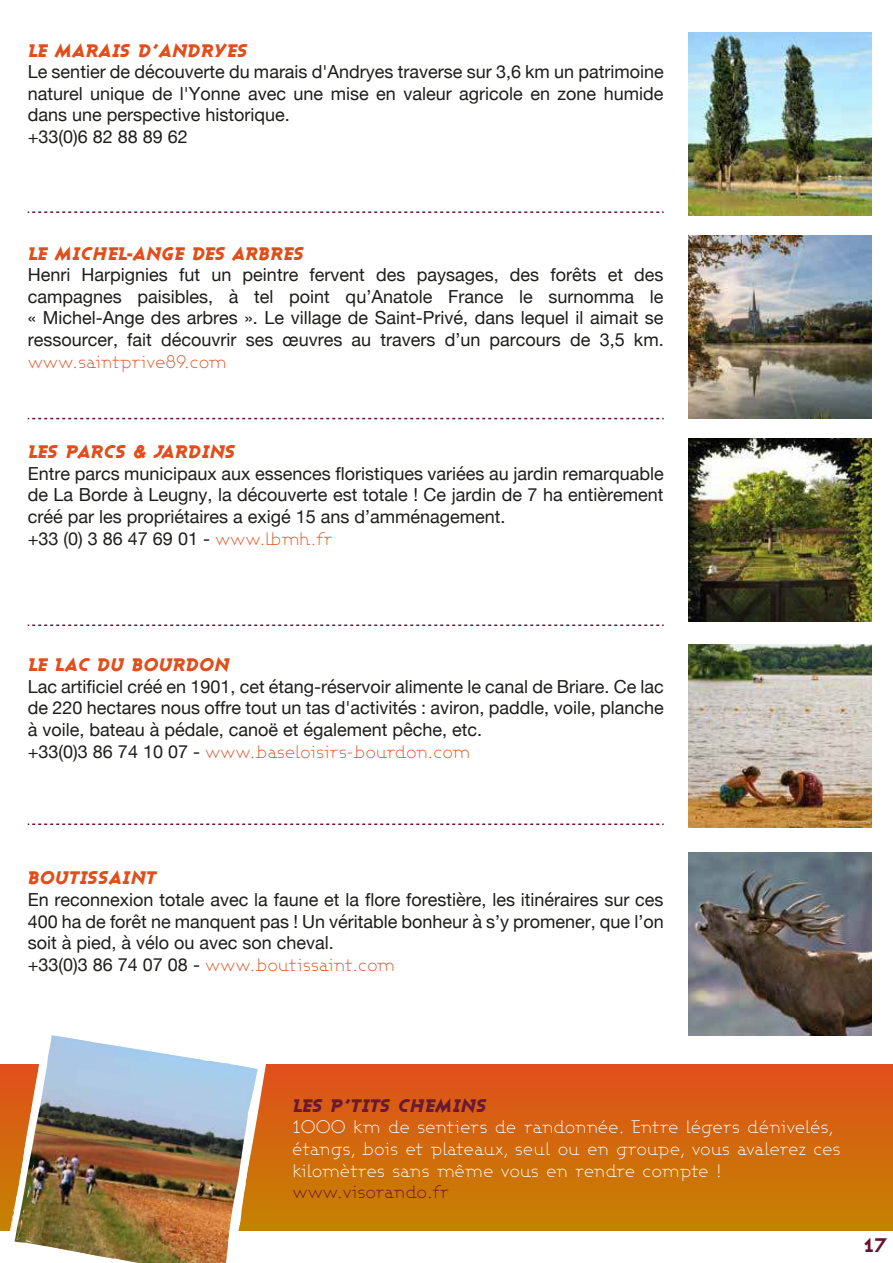
<style>
.page{position:relative;width:893px;height:1263px;background:#fff}
.page>*{position:absolute;margin:0;border:0;box-sizing:border-box;transform-origin:0 0}
.t1{font:800 19.5px "Ashby";color:#6c122e}
.t2{font:18px/21.6px "Helvetica Neue";color:#1d1d1b;text-align:justify}
.t3{font:300 18px/21.6px "Ashby";letter-spacing:-.01em;color:#fff}
.t4{font:300 18px "Ashby";color:#e14e1b}
.t5{font:italic 900 18px "Ashby";color:#e14e1b}
.t6{font:italic 900 18px "Ashby";color:#691a32}
.t7{font:300 18px "Ashby";color:#6c122e}
.s1{font-family:"Ashby";font-weight:300;color:#e14e1b}
.s2{font-family:"Helvetica Neue";font-weight:400;color:#1d1d1b}
</style>
<div class="page">
<div style="left:0;top:1064px;width:893px;height:167px;background:linear-gradient(to bottom,#e04f1b,#c38300)"></div>
<img style="left:689px;top:438px;width:183px;height:184px">
<img style="left:689px;top:644px;width:183px;height:183px">
<img style="left:689px;top:235px;width:183px;height:184px">
<img style="left:689px;top:32px;width:183px;height:183px">
<img style="left:8px;top:1035px;width:256px;height:228px">
<img style="left:689px;top:853px;width:183px;height:183px">
<svg style="left:28px;top:211px;width:636px;height:2px"></svg>
<svg style="left:28px;top:418px;width:636px;height:1px"></svg>
<svg style="left:28px;top:624px;width:636px;height:2px"></svg>
<svg style="left:28px;top:823px;width:636px;height:2px"></svg>
<p class="t5" style="left:28px;top:38px;width:221px">LE MARAIS D’ANDRYES</p>
<p class="t2" style="left:28px;top:62px;width:638px;text-align:left">Le sentier de découverte du marais d'Andryes traverse sur 3,6 km un patrimoine naturel unique de l'Yonne avec une mise en valeur agricole en zone humide dans une perspective historique.<br>+33(0)6 82 88 89 62</p>
<p class="t5" style="left:28px;top:241px;width:278px">LE MICHEL-ANGE DES ARBRES</p>
<p class="t2" style="left:28px;top:265px;width:637px">Henri Harpignies fut un peintre fervent des paysages, des forêts et des campagnes paisibles, à tel point qu’Anatole France le surnomma le « Michel-Ange des arbres ». Le village de Saint-Privé, dans lequel il aimait se ressourcer, fait découvrir ses œuvres au travers d’un parcours de 3,5 km.</p>
<p class="t4" style="left:28px;top:350px;width:201px">www.saintprive89.com</p>
<p class="t5" style="left:28px;top:439px;width:209px">LES PARCS &amp; JARDINS</p>
<p class="t2" style="left:28px;top:464px;width:637px;text-align:left">Entre parcs municipaux aux essences floristiques variées au jardin remarquable de La Borde à Leugny, la découverte est totale ! Ce jardin de 7 ha entièrement créé par les propriétaires a exigé 15 ans d’amménagement.<br>+33 (0) 3 86 47 69 01 - <span class="s1">www.lbmh.fr</span></p>
<p class="t5" style="left:28px;top:653px;width:203px">LE LAC DU BOURDON</p>
<p class="t2" style="left:28px;top:677px;width:638px">Lac artificiel créé en 1901, cet étang-réservoir alimente le canal de Briare. Ce lac de 220 hectares nous offre tout un tas d'activités : aviron, paddle, voile, planche à voile, bateau à pédale, canoë et également pêche, etc.</p>
<p class="t4" style="left:28px;top:740px;width:444px"><span class="s2">+33(0)3 86 74 10 07 -</span> www.baseloisirs-bourdon.com</p>
<p class="t5" style="left:28px;top:866px;width:130px">BOUTISSAINT</p>
<p class="t2" style="left:28px;top:890px;width:637px">En reconnexion totale avec la faune et la flore forestière, les itinéraires sur ces 400 ha de forêt ne manquent pas ! Un véritable bonheur à s’y promener, que l’on soit à pied, à vélo ou avec son cheval.</p>
<p class="t4" style="left:28px;top:953px;width:369px"><span class="s2">+33(0)3 86 74 07 08 -</span> www.boutissaint.com</p>
<p class="t6" style="left:292px;top:1093px;width:196px">LES P’TITS CHEMINS</p>
<p class="t3" style="left:292px;top:1116px;width:550px">1000 km de sentiers de randonnée. Entre légers dénivelés, étangs, bois et plateaux, seul ou en groupe, vous avalerez ces kilomètres sans même vous en rendre compte !</p>
<p class="t7" style="left:292px;top:1181px;width:158px">www.visorando.fr</p>
<p class="t1" style="left:864px;top:1232px;width:25px">17</p>
</div>
